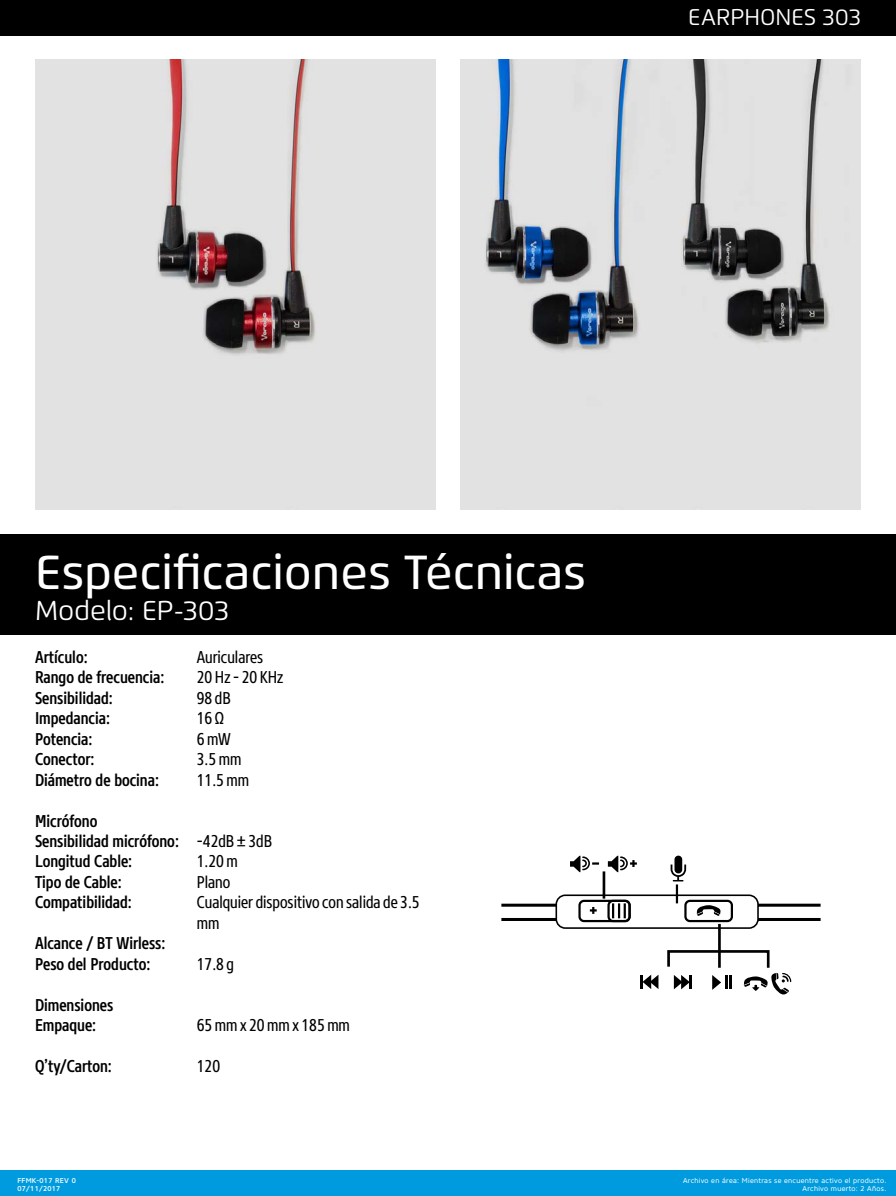
<style>
.page{position:relative;width:896px;height:1196px;background:#fff}
.page>*{position:absolute;margin:0;border:0;box-sizing:border-box;transform-origin:0 0}
.t1{font:500 47.69px "Flexo";color:#fff}
.t2{font:27.21px "Flexo";color:#fff}
.t3{font:22.75px "Flexo";color:#fff}
.t4{font:500 17.06px/20.5px "Core Sans N57 Cn";color:#000}
.t5{font:17.06px/20.5px "Core Sans N47 Cn";color:#000}
.t6{font:17.06px "Core Sans N47 Cn";letter-spacing:.075em;color:#000}
.t7{font:7px/7.9px "Core Sans N45";letter-spacing:.04em;color:#fff;text-align:right}
.t8{font:500 7px/7.9px "Core Sans N55";letter-spacing:.04em;color:#fff}
.s1{font-family:"Core Sans N47 Cn";font-weight:400}
</style>
<div class="page">
<div style="left:0;top:1170px;width:896px;height:25px;background:#009bde"></div>
<div style="left:0;top:534px;width:896px;height:100px;background:#000"></div>
<div style="left:0;top:0;width:896px;height:35px;background:#000"></div>
<img style="left:35px;top:59px;width:401px;height:450px">
<img style="left:460px;top:59px;width:401px;height:450px">
<hr style="left:501px;top:917px;width:63px;height:3px;background:#000">
<hr style="left:501px;top:903px;width:63px;height:3px;background:#000">
<hr style="left:755px;top:917px;width:66px;height:3px;background:#000">
<hr style="left:755px;top:903px;width:66px;height:3px;background:#000">
<div style="left:556px;top:895px;width:202px;height:32px;background:#fff;border-radius:9px"></div>
<div style="left:556px;top:894px;width:203px;height:34px;border:2px solid #000;border-radius:9px"></div>
<svg style="left:608px;top:855px;width:29px;height:17px"></svg>
<svg style="left:590px;top:907px;width:7px;height:6px"></svg>
<div style="left:675px;top:855px;width:7px;height:18px;background:#000;border-radius:4px"></div>
<svg style="left:570px;top:855px;width:29px;height:17px"></svg>
<svg style="left:643px;top:974px;width:15px;height:14px"></svg>
<hr style="left:640px;top:974px;width:3px;height:14px;background:#000">
<hr style="left:718px;top:923px;width:3px;height:44px;background:#000">
<svg style="left:667px;top:948px;width:124px;height:47px"></svg>
<hr style="left:603px;top:871px;width:2px;height:27px;background:#000">
<svg style="left:671px;top:864px;width:15px;height:39px"></svg>
<div style="left:578px;top:899px;width:53px;height:23px;border:2px solid #000;border-radius:4px"></div>
<div style="left:607px;top:899px;width:24px;height:23px;border:2px solid #000;border-radius:4px"></div>
<div style="left:684px;top:899px;width:49px;height:23px;border:2px solid #000;border-radius:4px"></div>
<svg style="left:612px;top:903px;width:14px;height:15px"></svg>
<svg style="left:697px;top:905px;width:24px;height:10px"></svg>
<h3 class="t3" style="left:688px;top:3px;width:174px">EARPHONES 303</h3>
<h1 class="t1" style="left:35px;top:543px;width:553px">Especificaciones Técnicas</h1>
<h2 class="t2" style="left:35px;top:594px;width:196px">Modelo: EP-303</h2>
<p class="t4" style="left:35px;top:646px;width:54px">Artículo:</p>
<p class="t5" style="left:197px;top:646px;width:68px">Auriculares</p>
<p class="t4" style="left:35px;top:667px;width:131px">Rango de frecuencia:</p>
<p class="t5" style="left:197px;top:667px;width:88px">20 Hz- 20 KHz</p>
<p class="t4" style="left:35px;top:687px;width:79px">Sensibilidad:</p>
<p class="t5" style="left:197px;top:687px;width:35px">98 dB</p>
<p class="t4" style="left:35px;top:708px;width:77px">Impedancia:</p>
<p class="t5" style="left:197px;top:708px;width:29px">16Ω</p>
<p class="t4" style="left:35px;top:728px;width:59px">Potencia:</p>
<p class="t5" style="left:197px;top:728px;width:35px">6mW</p>
<p class="t4" style="left:35px;top:749px;width:61px">Conector:</p>
<p class="t5" style="left:197px;top:748px;width:46px">3.5mm</p>
<p class="t4" style="left:35px;top:769px;width:126px">Diámetro de bocina:</p>
<p class="t5" style="left:197px;top:769px;width:54px">11.5mm</p>
<p class="t4" style="left:35px;top:810px;width:239px">Micrófono<br>Sensibilidad micrófono: <span class="s1">-42dB ± 3dB<br></span>Longitud Cable:</p>
<p class="t5" style="left:197px;top:851px;width:43px">1.20m</p>
<p class="t4" style="left:35px;top:871px;width:88px">Tipo de Cable:</p>
<p class="t5" style="left:197px;top:871px;width:35px">Plano</p>
<p class="t4" style="left:35px;top:892px;width:98px">Compatibilidad:</p>
<p class="t5" style="left:197px;top:891px;width:224px">Cualquier dispositivo con salida de 3.5 mm</p>
<p class="t4" style="left:35px;top:933px;width:132px">Alcance / BT Wirless:<br>Peso del Producto:</p>
<p class="t5" style="left:197px;top:953px;width:39px">17.8 g</p>
<p class="t4" style="left:35px;top:994px;width:80px">Dimensiones<br>Empaque:</p>
<p class="t6" style="left:197px;top:1014px;width:155px">65mmx20mmx185mm</p>
<p class="t4" style="left:35px;top:1055px;width:78px">Q’ty/Carton:</p>
<p class="t5" style="left:197px;top:1055px;width:25px">120</p>
<p class="t8" style="left:18px;top:1176px;width:60px">FFMK-017 REV 0<br>07/11/2017</p>
<p class="t7" style="left:683px;top:1176px;width:205px">Archivo en área: Mientras se encuentre activo el producto.<br>Archivo muerto: 2 Años.</p>
</div>
